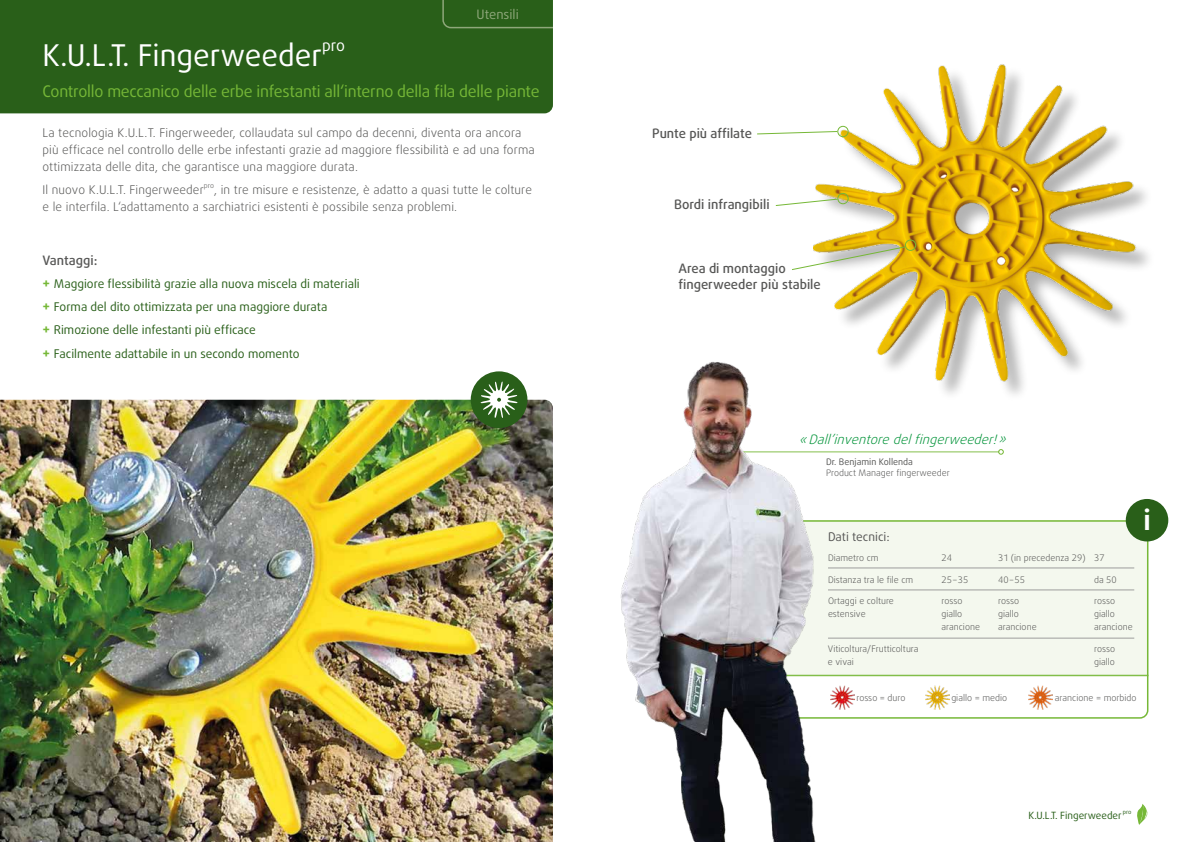
<style>
.page{position:relative;width:1191px;height:842px;background:#fff}
.page>*{position:absolute;margin:0;border:0;box-sizing:border-box;transform-origin:0 0}
.t1{font:30px "Daxline Pro";color:#fff}
.t2{font:700 28px "Daxline Pro";color:#fff}
.t3{font:16px "Daxline Pro";letter-spacing:-.015em;color:#76b837}
.t4{font:15.7px "Daxline Pro";color:#fff}
.t5{font:500 13px/15.6px "Daxline Pro";color:#575756}
.t6{font:italic 300 13px "Daxline Pro";color:#009338}
.t7{font:13px "Daxline Pro";color:#8ea77a}
.t8{font:300 12px/17px "Daxline Pro";letter-spacing:.01em;color:#575756}
.t9{font:12px/23.1px "Daxline Pro";color:#295f19}
.t10{font:12px "Daxline Pro";color:#575756}
.t11{font:10px "Daxline Pro";color:#295f19}
.t12{font:300 9px "Daxline Pro";color:#575756}
.t13{font:9px "Daxline Pro";color:#575756}
.t14{font:300 7px "Daxline Pro";color:#575756}
.s1{font-weight:700;font-size:14px;color:#76b837}
</style>
<div class="page">
<div style="left:822px;top:523px;width:323px;height:152px;background:#f4f8ee"></div>
<div style="left:0;top:0;width:553px;height:113px;background:#295f19"></div>
<img style="left:0;top:400px;width:553px;height:442px">
<div style="left:768px;top:520px;width:380px;height:199px;border:2px solid #76b837;border-radius:8px"></div>
<hr style="left:828px;top:590px;width:306px;height:1px;background:#9d9d9c">
<hr style="left:828px;top:638px;width:306px;height:1px;background:#9d9d9c">
<hr style="left:828px;top:568px;width:306px;height:1px;background:#9d9d9c">
<svg style="left:1137px;top:804px;width:11px;height:21px"></svg>
<div style="left:1125px;top:499px;width:43px;height:42px;background:#295f19;border-radius:50%"></div>
<img style="left:814px;top:64px;width:324px;height:322px">
<svg style="left:757px;top:130px;width:81px;height:5px"></svg>
<div style="left:837px;top:126px;width:11px;height:11px;border:1px solid #76b837;border-radius:50%"></div>
<svg style="left:775px;top:198px;width:63px;height:9px"></svg>
<div style="left:837px;top:193px;width:11px;height:11px;border:1px solid #76b837;border-radius:50%"></div>
<div style="left:905px;top:240px;width:11px;height:11px;border:1px solid #76b837;border-radius:50%"></div>
<svg style="left:792px;top:246px;width:114px;height:25px"></svg>
<img style="left:830px;top:685px;width:24px;height:25px">
<img style="left:1028px;top:685px;width:24px;height:25px">
<img style="left:925px;top:685px;width:24px;height:25px">
<hr style="left:736px;top:451px;width:263px;height:1px;background:#76b837">
<svg style="left:998px;top:449px;width:5px;height:6px"></svg>
<div style="left:471px;top:371px;width:56px;height:57px;background:#295f19;border-radius:50%"></div>
<svg style="left:480px;top:382px;width:38px;height:36px"></svg>
<hr style="left:768px;top:675px;width:380px;height:1px;background:#76b837">
<img style="left:620px;top:350px;width:202px;height:492px">
<svg style="left:442px;top:0;width:111px;height:28px;background:#2e621e"></svg>
<p class="t7" style="left:476px;top:6px;width:44px">Utensili</p>
<h1 class="t1" style="left:43px;top:35px;width:281px">K.U.L.T. Fingerweeder</h1>
<h3 class="t4" style="left:322px;top:35px;width:24px">pro</h3>
<h3 class="t3" style="left:43px;top:81px;width:498px">Controllo meccanico delle erbe infestanti all‘interno della fila delle piante</h3>
<p class="t8" style="left:43px;top:124px;width:494px">La tecnologia K.U.L.T. Fingerweeder, collaudata sul campo da decenni, diventa ora ancora più efficace nel controllo delle erbe infestanti grazie ad maggiore flessibilità e ad una forma ottimizzata delle dita, che garantisce una maggiore durata.</p>
<p class="t8" style="left:43px;top:181px;width:163px">Il nuovo K.U.L.T. Fingerweeder</p>
<p class="t14" style="left:204px;top:180px;width:12px">pro</p>
<p class="t8" style="left:43px;top:181px;width:491px;text-indent:172px">, in tre misure e resistenze, è adatto a quasi tutte le colture e le interfila. L‘adattamento a sarchiatrici esistenti è possibile senza problemi.</p>
<p class="t5" style="left:43px;top:253px;width:56px">Vantaggi:</p>
<p class="t9" style="left:43px;top:273px;width:319px"><span class="s1">+</span> Maggiore flessibilità grazie alla nuova miscela di materiali <span class="s1">+</span> Forma del dito ottimizzata per una maggiore durata<br><span class="s1">+</span> Rimozione delle infestanti più efficace<br><span class="s1">+</span> Facilmente adattabile in un secondo momento</p>
<p class="t5" style="left:652px;top:125px;width:101px">Punte più affilate</p>
<p class="t5" style="left:674px;top:196px;width:97px">Bordi infrangibili</p>
<p class="t5" style="left:678px;top:261px;width:144px">Area di montaggio fingerweeder più stabile</p>
<p class="t6" style="left:799px;top:431px;width:213px">«Dall’inventoredelfingerweeder!»</p>
<p class="t13" style="left:826px;top:456px;width:88px">Dr. Benjamin Kollenda</p>
<p class="t12" style="left:826px;top:466px;width:125px">Product Manager fingerweeder</p>
<p class="t10" style="left:828px;top:528px;width:63px">Dati tecnici:</p>
<p class="t12" style="left:828px;top:552px;width:52px">Diametro cm</p>
<p class="t12" style="left:941px;top:552px;width:12px">24</p>
<p class="t12" style="left:998px;top:552px;width:108px">31 (in precedenza 29) 37</p>
<p class="t12" style="left:828px;top:573px;width:87px">Distanza tra le file cm</p>
<p class="t12" style="left:941px;top:573px;width:28px">25–35</p>
<p class="t12" style="left:998px;top:573px;width:28px">40–55</p>
<p class="t12" style="left:1094px;top:573px;width:24px">da 50</p>
<p class="t12" style="left:828px;top:595px;width:67px">Ortaggi e colture</p>
<p class="t12" style="left:941px;top:595px;width:23px">rosso</p>
<p class="t12" style="left:998px;top:595px;width:23px">rosso</p>
<p class="t12" style="left:1094px;top:595px;width:23px">rosso</p>
<p class="t12" style="left:828px;top:608px;width:39px">estensive</p>
<p class="t12" style="left:941px;top:608px;width:22px">giallo</p>
<p class="t12" style="left:998px;top:608px;width:22px">giallo</p>
<p class="t12" style="left:1094px;top:608px;width:22px">giallo</p>
<p class="t12" style="left:941px;top:621px;width:40px">arancione</p>
<p class="t12" style="left:998px;top:621px;width:40px">arancione</p>
<p class="t12" style="left:1094px;top:621px;width:40px">arancione</p>
<p class="t12" style="left:828px;top:642px;width:92px">Viticoltura/Frutticoltura</p>
<p class="t12" style="left:1094px;top:642px;width:23px">rosso</p>
<p class="t12" style="left:828px;top:655px;width:27px">e vivai</p>
<p class="t12" style="left:1094px;top:655px;width:22px">giallo</p>
<h2 class="t2" style="left:1143px;top:502px;width:9px">i</h2>
<p class="t12" style="left:856px;top:692px;width:51px">rosso = duro</p>
<p class="t12" style="left:951px;top:692px;width:57px">giallo = medio</p>
<p class="t12" style="left:1054px;top:692px;width:83px">arancione = morbido</p>
<p class="t11" style="left:1028px;top:808px;width:104px">K.U.L.T. Fingerweeder <sup>pro</sup></p>
</div>
